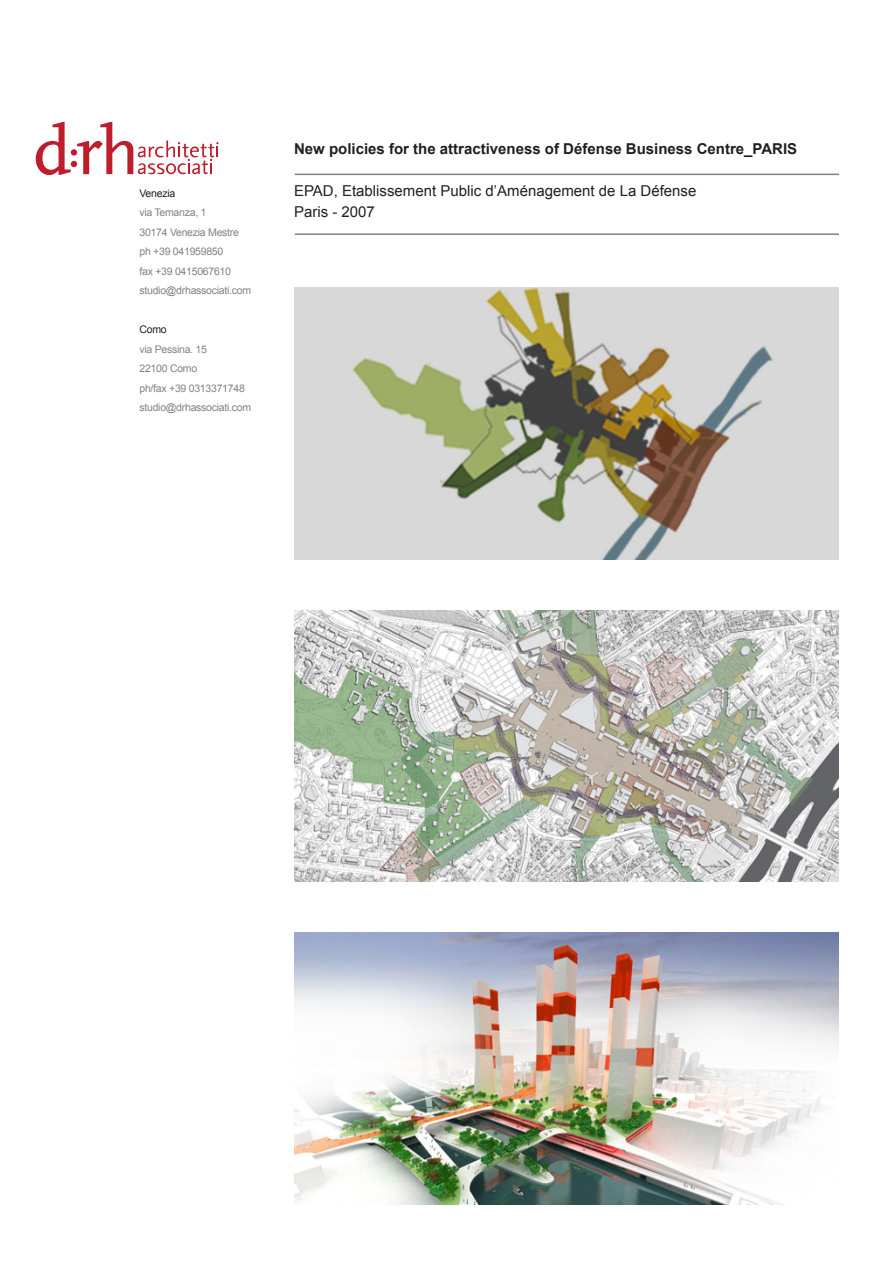
<style>
.page{position:relative;width:893px;height:1263px;background:#fff}
.page>*{position:absolute;margin:0;border:0;box-sizing:border-box;transform-origin:0 0}
.t1{font:700 15px "Arial";color:#231f20}
.t2{font:15px "Arial";color:#231f20}
.t3{font:10.5px "Arial";letter-spacing:-.025em;color:#808285}
.t4{font:10.5px "Arial";letter-spacing:-.025em;color:#231f20}
</style>
<div class="page">
<img style="left:295px;top:610px;width:544px;height:272px">
<img style="left:295px;top:933px;width:544px;height:272px">
<hr style="left:295px;top:174px;width:544px;height:1px;background:#808285">
<hr style="left:295px;top:233px;width:544px;height:2px;background:#808285">
<svg style="left:36px;top:122px;width:183px;height:53px"></svg>
<img style="left:295px;top:287px;width:544px;height:272px">
<p class="t4" style="left:139px;top:186px;width:37px">Venezia</p>
<p class="t3" style="left:139px;top:206px;width:69px">via Temanza, 1</p>
<p class="t3" style="left:139px;top:225px;width:101px">30174 Venezia Mestre</p>
<p class="t3" style="left:139px;top:245px;width:85px">ph +39 041959850</p>
<p class="t3" style="left:139px;top:264px;width:93px">fax +39 0415067610</p>
<p class="t3" style="left:139px;top:284px;width:113px">studio@drhassociati.com</p>
<p class="t4" style="left:139px;top:323px;width:29px">Como</p>
<p class="t3" style="left:139px;top:342px;width:69px">via Pessina. 15</p>
<p class="t3" style="left:139px;top:362px;width:59px">22100 Como</p>
<p class="t3" style="left:139px;top:381px;width:107px">ph/fax +39 0313371748</p>
<p class="t3" style="left:139px;top:401px;width:113px">studio@drhassociati.com</p>
<p class="t1" style="left:294px;top:139px;width:505px">New policies for the attractiveness of Défense Business Centre_PARIS</p>
<p class="t2" style="left:294px;top:181px;width:404px">EPAD, Etablissement Public d’Aménagement de La Défense</p>
<p class="t2" style="left:294px;top:202px;width:82px">Paris - 2007</p>
</div>
